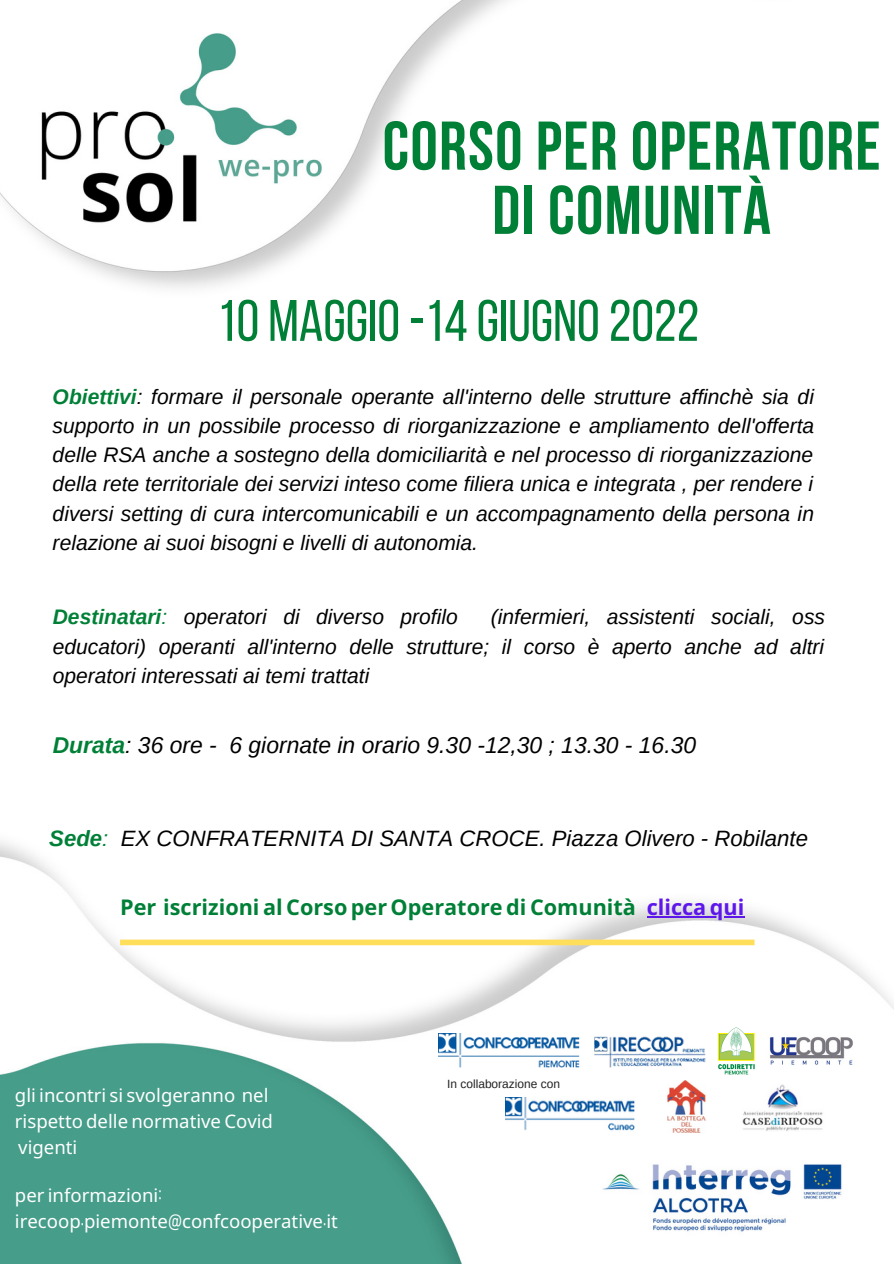
<style>
.page{position:relative;width:894px;height:1264px;background:#fff}
.page>*{position:absolute;margin:0;border:0;box-sizing:border-box;transform-origin:0 0}
.t1{font:700 68.7px/64.2px "Bebas Neue";letter-spacing:.02em;color:#008037;text-align:center}
.t2{font:58.35px "Bebas Neue";color:#008037}
.t3{font:italic 22.8px "Arimo";color:#000}
.t4{font:italic 22.2px "Arimo";color:#000}
.t5{font:700 21.6px "Noto Sans";color:#008037}
.t6{font:italic 21px/29.2px "Arimo";color:#000;text-align:justify}
.t7{font:18.6px/26px "Noto Sans";color:#fff}
.t8{font:12px "Arimo";color:#222}
.s1{font-weight:700;color:#008037}
.s2{color:#008037}
.s3{color:#5e17eb}
.s4{font-family:"TS Bebas AR"}
</style>
<div class="page">
<img style="left:0;top:0;width:893px;height:1263px">
<img style="left:505px;top:1097px;width:129px;height:34px">
<img style="left:438px;top:1033px;width:141px;height:34px">
<img style="left:589px;top:1033px;width:122px;height:38px">
<img style="left:716px;top:1027px;width:40px;height:49px">
<img style="left:764px;top:1028px;width:102px;height:48px">
<img style="left:667px;top:1080px;width:37px;height:52px">
<img style="left:741px;top:1083px;width:83px;height:48px">
<hr style="left:646px;top:916px;width:98px;height:1px;background:#5e17eb">
<div style="left:120px;top:939px;width:634px;height:6px;background:#ffde59"></div>
<p class="t1" style="left:382px;top:120px;width:499px">CORSO PER OPERATORE<br>DI COMUNITÀ</p>
<p class="t2" style="left:217px;top:297px;width:483px">10 MAGGIO-14 GIUGNO2022</p>
<p class="t6" style="left:53px;top:381px;width:762px"><span class="s1">Obiettivi</span>: formare il personale operante all'interno delle strutture affinchè sia di supporto in un possibile processo di riorganizzazione e ampliamento dell'offerta delle RSA anche a sostegno della domiciliarità e nel processo di riorganizzazione della rete territoriale dei servizi inteso come filiera unica e integrata , per rendere i diversi setting di cura intercomunicabili e un accompagnamento della persona in relazione ai suoi bisogni e livelli di autonomia.</p>
<p class="t6" style="left:53px;top:602px;width:406px"><span class="s1">Destinatari</span><span class="s2">:</span> operatori di diverso profilo</p>
<p class="t6" style="left:53px;top:602px;width:773px;text-indent:438px">(infermieri, assistenti sociali, oss educatori) operanti all'interno delle strutture; il corso è aperto anche ad altri operatori interessati ai temi trattati</p>
<p class="t3" style="left:53px;top:732px;width:644px"><span class="s1">Durata</span>: 36 ore - 6 giornate in orario 9.30 -12,30 ; 13.30 - 16.30</p>
<p class="t4" style="left:49px;top:825px;width:760px"><span class="s1">Sede</span><span class="s2">:</span> EX CONFRATERNITA DI SANTA CROCE. Piazza Olivero - Robilante</p>
<p class="t5" style="left:120px;top:891px;width:625px">Per iscrizioni al Corso per Operatore di Comunità <span class="s3">clicca qui</span></p>
<p class="t7" style="left:15px;top:1081px;width:259px">gli incontri si svolgeranno nel rispetto delle normative Covid vigenti</p>
<p class="t7" style="left:15px;top:1181px;width:324px">per informazioni<span class="s4">: </span>irecoop<span class="s4">.</span>piemonte<span class="s4">@</span>confcooperative<span class="s4">.</span>it</p>
<p class="t8" style="left:447px;top:1076px;width:114px">In collaborazione con</p>
</div>
